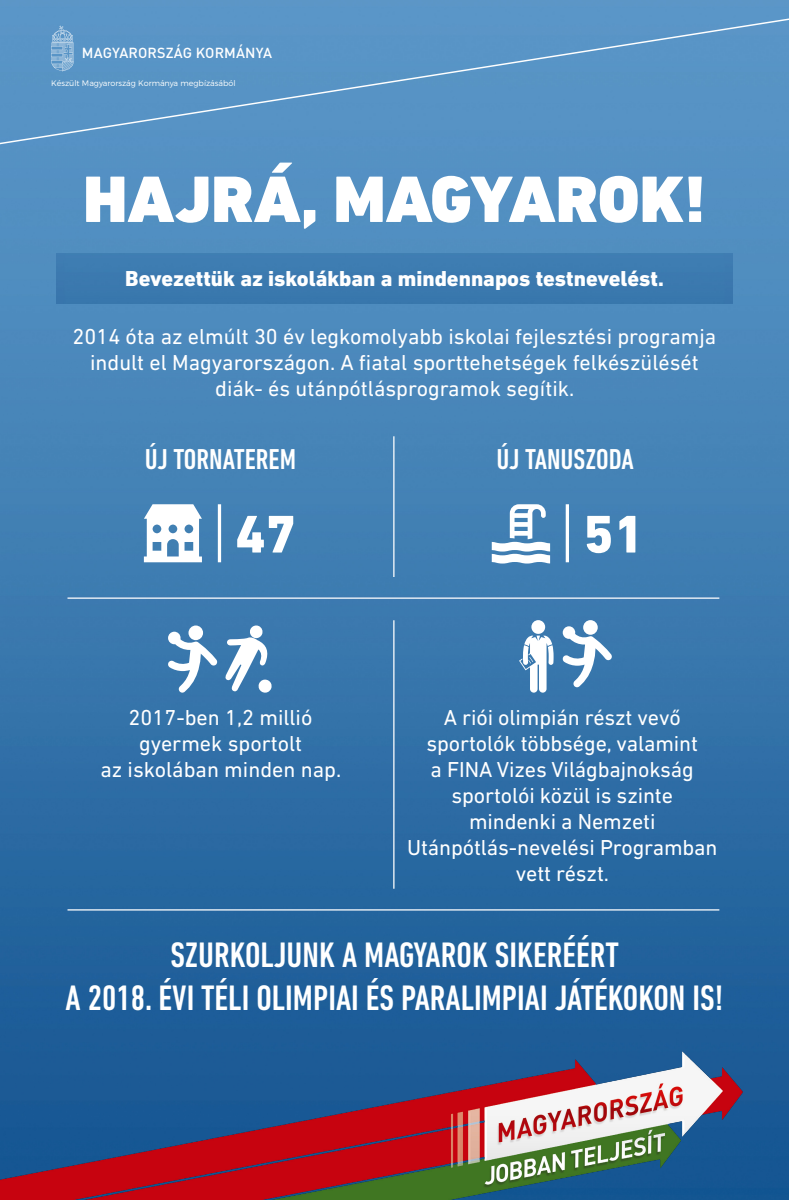
<style>
.page{position:relative;width:789px;height:1200px;background:#fff}
.page>*{position:absolute;margin:0;border:0;box-sizing:border-box;transform-origin:0 0}
.t1{font:900 66.7px "DIN Next LT Pro";color:#fff}
.t2{font:800 53.9px "DIN Next LT Pro";color:#fff}
.t3{font:500 condensed 36px/43px "DIN Next LT Pro";color:#fff;text-align:center}
.t4{font:500 condensed 29.3px "DIN Next LT Pro";color:#fff}
.t5{font:22px/26px "DIN Next LT Pro";color:#fff;text-align:center}
.t6{font:800 22px "DIN Next LT Pro";color:#fff}
.t7{font:500 14.4px "DIN Pro";letter-spacing:.01em;color:#fff}
.t8{font:300 8px "Montserrat";color:#fff}
</style>
<div class="page">
<img style="left:0;top:0;width:788px;height:1199px">
<div style="left:57px;top:253px;width:674px;height:50px;background:#3b79af"></div>
<div style="left:0;top:12px;width:788px;height:200px;background:#5793c5"></div>
<hr style="left:393px;top:436px;width:1px;height:141px;background:#fff">
<hr style="left:393px;top:620px;width:1px;height:268px;background:#fff">
<hr style="left:67px;top:597px;width:651px;height:1px;background:#fff">
<hr style="left:67px;top:909px;width:651px;height:1px;background:#fff">
<svg style="left:51px;top:26px;width:23px;height:45px"></svg>
<img style="left:0;top:1050px;width:746px;height:149px">
<svg style="left:144px;top:504px;width:58px;height:58px"></svg>
<hr style="left:218px;top:504px;width:3px;height:58px;background:#fff">
<hr style="left:565px;top:504px;width:3px;height:58px;background:#fff">
<svg style="left:491px;top:504px;width:58px;height:59px"></svg>
<svg style="left:167px;top:625px;width:50px;height:67px"></svg>
<svg style="left:562px;top:620px;width:50px;height:67px"></svg>
<svg style="left:518px;top:620px;width:35px;height:72px"></svg>
<svg style="left:224px;top:625px;width:47px;height:67px"></svg>
<p class="t7" style="left:82px;top:43px;width:192px">MAGYARORSZÁG KORMÁNYA</p>
<p class="t8" style="left:51px;top:79px;width:186px">Készült Magyarország Kormánya megbízásából</p>
<h1 class="t1" style="left:83px;top:159px;width:623px">HAJRÁ, MAGYAROK!</h1>
<p class="t6" style="left:125px;top:265px;width:540px">Bevezettük az iskolákban a mindennapos testnevelést.</p>
<p class="t5" style="left:73px;top:323px;width:645px">2014 óta az elmúlt 30 év legkomolyabb iskolai fejlesztési programja indult el Magyarországon. A fiatal sporttehetségek felkészülését diák- és utánpótlásprogramok segítik.</p>
<h3 class="t4" style="left:145px;top:442px;width:153px">ÚJ TORNATEREM</h3>
<h2 class="t2" style="left:235px;top:502px;width:62px">47</h2>
<h3 class="t4" style="left:496px;top:442px;width:138px">ÚJ TANUSZODA</h3>
<h2 class="t2" style="left:583px;top:502px;width:62px">51</h2>
<p class="t5" style="left:100px;top:704px;width:242px">2017-ben 1,2 millió gyermek sportolt<br>az iskolában minden nap.</p>
<p class="t5" style="left:407px;top:704px;width:312px">A riói olimpián részt vevő sportolók többsége, valamint<br>a FINA Vizes Világbajnokság sportolói közül is szinte mindenki a Nemzeti<br>Utánpótlás-nevelési Programban vett részt.</p>
<h3 class="t3" style="left:65px;top:933px;width:659px">SZURKOLJUNK A MAGYAROK SIKERÉÉRT<br>A 2018. ÉVI TÉLI OLIMPIAI ÉS PARALIMPIAI JÁTÉKOKON IS!</h3>
</div>
